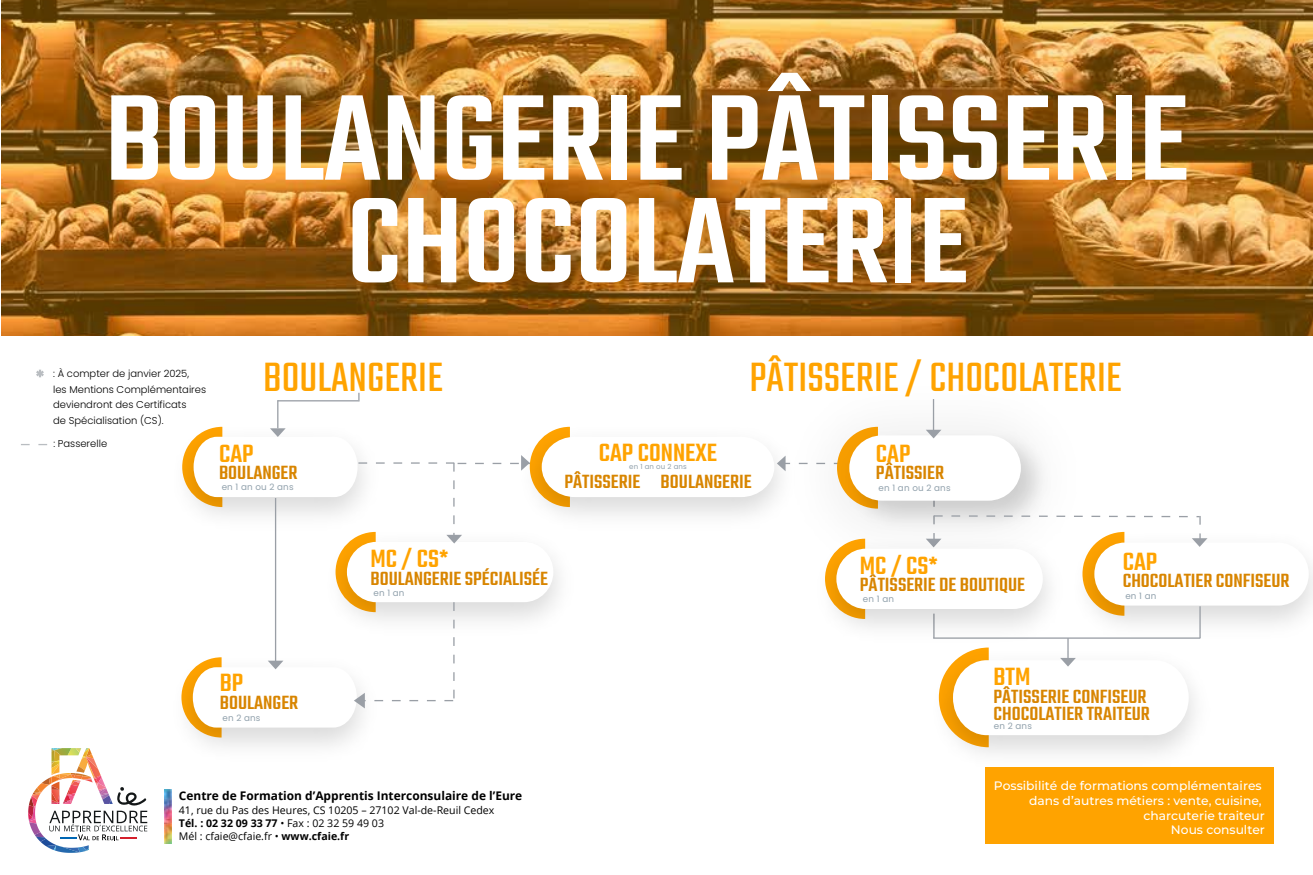
<style>
.page{position:relative;width:1313px;height:875px;background:#fff}
.page>*{position:absolute;margin:0;border:0;box-sizing:border-box;transform-origin:0 0}
.t1{font:500 133.7px/102.7px "Teko";color:#fff;text-align:center}
.t2{font:45.32px "Teko";color:#ffa300}
.t3{font:500 27.47px "Teko";color:#ffa300}
.t4{font:500 21px/17.5px "Teko";color:#d88500}
.t5{font:100 12.25px/14.7px "Montserrat";color:#fff;text-align:right}
.t6{font:700 11.9px "Open Sans";color:#000}
.t7{font:10.67px/13.3px "Open Sans";color:#000}
.t8{font:300 9.97px/15.6px "Poppins";color:#000}
.t9{font:8.75px "Poppins";letter-spacing:.02em;color:#91a1ac}
.t10{font:7px "Poppins";letter-spacing:.02em;color:#91a1ac}
.s1{font-weight:700}
</style>
<div class="page">
<hr style="left:933px;top:399px;width:1px;height:38px;background:#9a9fa6">
<img style="left:1px;top:0;width:1311px;height:336px">
<svg style="left:21px;top:444px;width:26px;height:1px"></svg>
<svg style="left:36px;top:369px;width:8px;height:9px"></svg>
<img style="left:28px;top:748px;width:119px;height:105px">
<img style="left:164px;top:789px;width:7px;height:55px">
<svg style="left:925px;top:430px;width:16px;height:8px"></svg>
<svg style="left:925px;top:498px;width:282px;height:249px"></svg>
<hr style="left:933px;top:637px;width:267px;height:2px;background:#9a9fa6">
<hr style="left:1199px;top:606px;width:1px;height:32px;background:#9a9fa6">
<div style="left:985px;top:767px;width:288px;height:77px;background:#ffa300"></div>
<img style="left:878px;top:525px;width:198px;height:130px">
<div style="left:836px;top:549px;width:206px;height:60px;background:#fff;border-radius:30px"></div>
<svg style="left:181px;top:393px;width:697px;height:345px"></svg>
<h1 class="t1" style="left:105px;top:97px;width:1085px">BOULANGERIE PÂTISSERIE<br>CHOCOLATERIE</h1>
<p class="t8" style="left:53px;top:366px;width:154px">: À compter de janvier 2025,<br>les Mentions Complémentaires deviendront des Certificats<br>de Spécialisation (CS).</p>
<p class="t8" style="left:53px;top:435px;width:55px">: Passerelle</p>
<h2 class="t2" style="left:263px;top:352px;width:181px">BOULANGERIE</h2>
<h2 class="t2" style="left:749px;top:352px;width:374px">PÂTISSERIE / CHOCOLATERIE</h2>
<h3 class="t3" style="left:219px;top:437px;width:36px">CAP</h3>
<p class="t4" style="left:219px;top:465px;width:80px">BOULANGER</p>
<p class="t9" style="left:222px;top:482px;width:73px">en 1 an ou 2 ans</p>
<h3 class="t3" style="left:599px;top:437px;width:120px">CAP CONNEXE</h3>
<p class="t4" style="left:564px;top:474px;width:189px">PÂTISSERIE BOULANGERIE</p>
<p class="t10" style="left:629px;top:462px;width:59px">en 1 an ou 2 ans</p>
<h3 class="t3" style="left:876px;top:437px;width:36px">CAP</h3>
<p class="t4" style="left:876px;top:465px;width:70px">PÂTISSIER</p>
<p class="t9" style="left:878px;top:483px;width:73px">en 1 an ou 2 ans</p>
<h3 class="t3" style="left:370px;top:543px;width:79px">MC / CS*</h3>
<p class="t4" style="left:370px;top:571px;width:179px">BOULANGERIE SPÉCIALISÉE</p>
<p class="t9" style="left:373px;top:587px;width:33px">en 1 an</p>
<h3 class="t3" style="left:860px;top:550px;width:79px">MC / CS*</h3>
<p class="t4" style="left:860px;top:578px;width:167px">PÂTISSERIE DE BOUTIQUE</p>
<p class="t9" style="left:863px;top:594px;width:33px">en 1 an</p>
<h3 class="t3" style="left:1122px;top:545px;width:36px">CAP</h3>
<p class="t4" style="left:1122px;top:573px;width:168px">CHOCOLATIER CONFISEUR</p>
<p class="t9" style="left:1125px;top:591px;width:33px">en 1 an</p>
<h3 class="t3" style="left:220px;top:667px;width:25px">BP</h3>
<p class="t4" style="left:220px;top:695px;width:80px">BOULANGER</p>
<p class="t9" style="left:222px;top:713px;width:40px">en 2 ans</p>
<h3 class="t3" style="left:993px;top:661px;width:38px">BTM</h3>
<p class="t4" style="left:993px;top:689px;width:158px">PÂTISSERIE CONFISEUR<br>CHOCOLATIER TRAITEUR</p>
<p class="t9" style="left:994px;top:721px;width:40px">en 2 ans</p>
<p class="t6" style="left:179px;top:788px;width:345px">Centre de Formation d’Apprentis Interconsulaire de l’Eure</p>
<p class="t7" style="left:179px;top:803px;width:317px">41, rue du Pas des Heures, CS 10205 – 27102 Val-de-Reuil Cedex<br><span class="s1">Tél. : 02 32 09 33 77</span> • Fax : 02 32 59 49 03<br>Mél : cfaie@cfaie.fr • <span class="s1">www.cfaie.fr</span></p>
<p class="t5" style="left:994px;top:778px;width:272px">Possibilité de formations complémentaires dans d’autres métiers : vente, cuisine, charcuterie traiteur<br>Nous consulter</p>
</div>
